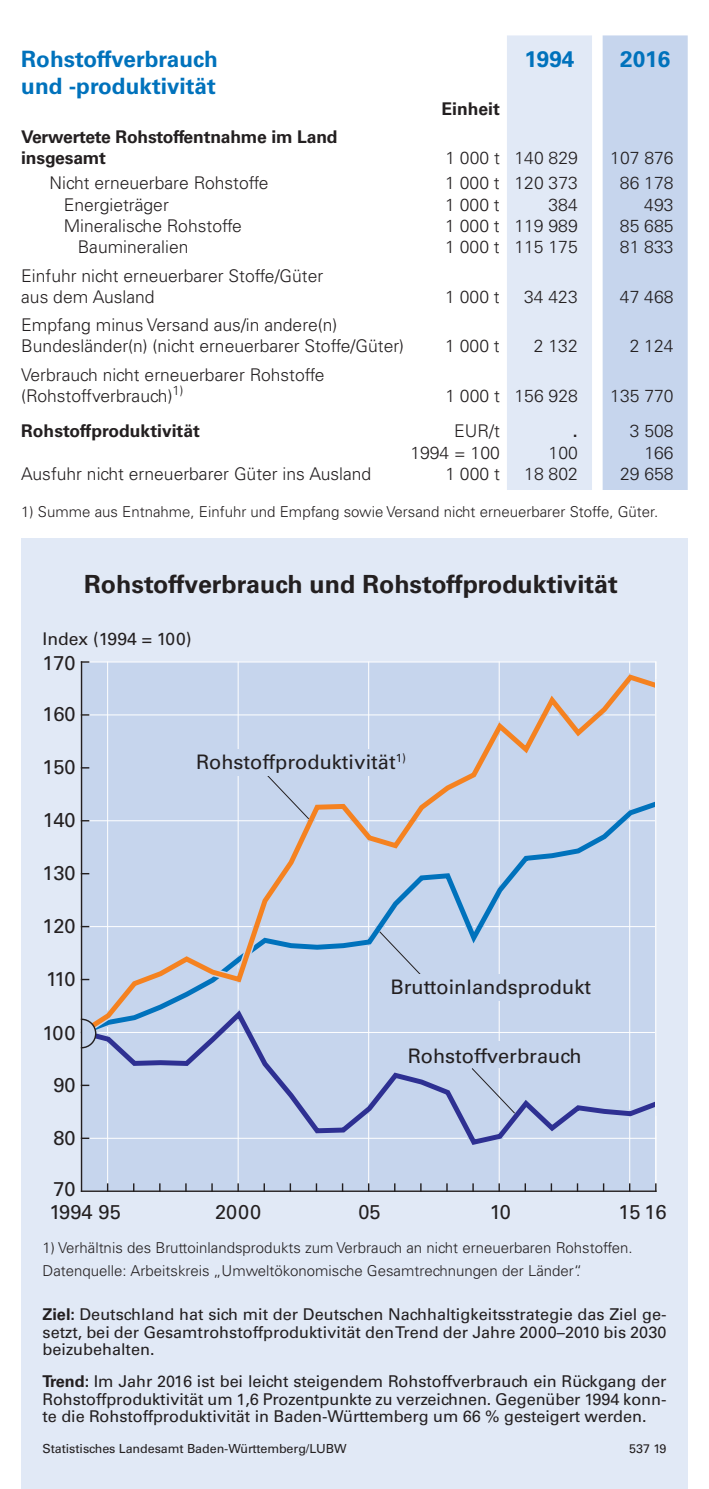
<style>
.page{position:relative;width:709px;height:1489px;background:#fff}
.page>*{position:absolute;margin:0;border:0;box-sizing:border-box;transform-origin:0 0}
.t1{font:700 25px "Univers";color:#231f20}
.t2{font:700 22.5px/27px "Univers";color:#0072bc}
.t3{font:20px "Univers";color:#231f20}
.t4{font:300 17.5px/21px "Univers";color:#231f20}
.t5{font:700 17.5px/21px "Univers";letter-spacing:-.01em;color:#231f20}
.t6{font:17.5px "Univers";color:#231f20}
.t7{font:16.25px/17.5px "Univers";letter-spacing:-.005em;color:#231f20;text-align:justify}
.t8{font:300 15px/23px "Univers";color:#231f20}
.t9{font:12.5px "Univers";letter-spacing:-.005em;color:#231f20}
.s1{font-weight:700}
</style>
<div class="page">
<div style="left:21px;top:539px;width:666px;height:949px;background:#e1e9f6"></div>
<div style="left:507px;top:35px;width:85px;height:455px;background:#e1e9f6"></div>
<div style="left:602px;top:35px;width:85px;height:455px;background:#c6d5ed"></div>
<div style="left:81px;top:662px;width:575px;height:529px;background:#c6d5ed"></div>
<hr style="left:107px;top:662px;width:1px;height:529px;background:#fff">
<hr style="left:238px;top:662px;width:1px;height:529px;background:#fff">
<hr style="left:368px;top:662px;width:1px;height:529px;background:#fff">
<hr style="left:499px;top:662px;width:1px;height:529px;background:#fff">
<hr style="left:629px;top:662px;width:1px;height:529px;background:#fff">
<hr style="left:81px;top:661px;width:575px;height:1px;background:#fff">
<svg style="left:80px;top:1043px;width:577px;height:104px"></svg>
<svg style="left:80px;top:671px;width:577px;height:368px"></svg>
<hr style="left:656px;top:679px;width:4px;height:436px;background:#e1e9f6">
<hr style="left:655px;top:662px;width:1px;height:529px;background:#fff">
<svg style="left:185px;top:1183px;width:2px;height:7px"></svg>
<svg style="left:211px;top:1183px;width:2px;height:7px"></svg>
<svg style="left:237px;top:1183px;width:2px;height:7px"></svg>
<svg style="left:263px;top:1183px;width:2px;height:7px"></svg>
<svg style="left:472px;top:1183px;width:2px;height:7px"></svg>
<svg style="left:498px;top:1183px;width:2px;height:7px"></svg>
<svg style="left:524px;top:1183px;width:2px;height:7px"></svg>
<svg style="left:550px;top:1183px;width:2px;height:7px"></svg>
<hr style="left:81px;top:1190px;width:575px;height:1px;background:#231f20">
<svg style="left:82px;top:978px;width:7px;height:2px"></svg>
<svg style="left:82px;top:925px;width:7px;height:2px"></svg>
<svg style="left:80px;top:1017px;width:17px;height:32px"></svg>
<hr style="left:81px;top:662px;width:1px;height:529px;background:#231f20">
<svg style="left:265px;top:775px;width:45px;height:44px"></svg>
<div style="left:194px;top:749px;width:204px;height:26px;background:#c6d5ed"></div>
<svg style="left:379px;top:930px;width:44px;height:47px"></svg>
<div style="left:389px;top:974px;width:205px;height:26px;background:#c6d5ed"></div>
<svg style="left:471px;top:1067px;width:44px;height:47px"></svg>
<div style="left:406px;top:1041px;width:179px;height:26px;background:#c6d5ed"></div>
<p class="t2" style="left:21px;top:45px;width:198px">Rohstoffverbrauch und -produktivität</p>
<p class="t2" style="left:524px;top:45px;width:52px">1994</p>
<p class="t2" style="left:620px;top:45px;width:52px">2016</p>
<p class="t5" style="left:441px;top:98px;width:60px">Einheit</p>
<p class="t5" style="left:21px;top:127px;width:318px">Verwertete Rohstoffentnahme im Land insgesamt</p>
<p class="t4" style="left:445px;top:148px;width:134px">1 000 t 140 829</p>
<p class="t4" style="left:610px;top:148px;width:65px">107 876</p>
<p class="t4" style="left:50px;top:172px;width:221px">Nicht erneuerbare Rohstoffe</p>
<p class="t4" style="left:445px;top:172px;width:134px">1 000 t 120 373</p>
<p class="t4" style="left:620px;top:172px;width:55px">86 178</p>
<p class="t4" style="left:64px;top:194px;width:107px">Energieträger</p>
<p class="t4" style="left:445px;top:194px;width:56px">1 000 t</p>
<p class="t4" style="left:548px;top:194px;width:31px">384</p>
<p class="t4" style="left:644px;top:194px;width:31px">493</p>
<p class="t4" style="left:64px;top:215px;width:180px">Mineralische Rohstoffe</p>
<p class="t4" style="left:445px;top:215px;width:134px">1 000 t 119 989</p>
<p class="t4" style="left:620px;top:215px;width:55px">85 685</p>
<p class="t4" style="left:78px;top:236px;width:112px">Baumineralien</p>
<p class="t4" style="left:445px;top:236px;width:134px">1 000 t 115 175</p>
<p class="t4" style="left:620px;top:236px;width:55px">81 833</p>
<p class="t4" style="left:21px;top:265px;width:303px">Einfuhr nicht erneuerbarer Stoffe/Güter aus dem Ausland</p>
<p class="t4" style="left:445px;top:286px;width:56px">1 000 t</p>
<p class="t4" style="left:524px;top:286px;width:55px">34 423</p>
<p class="t4" style="left:620px;top:286px;width:55px">47 468</p>
<p class="t4" style="left:21px;top:314px;width:384px">Empfang minus Versand aus/in andere(n)<br>Bundesländer(n) (nicht erneuerbarer Stoffe/Güter)</p>
<p class="t4" style="left:21px;top:364px;width:305px">Verbrauch nicht erneuerbarer Rohstoffe (Rohstoffverbrauch)<sup>1)</sup></p>
<p class="t4" style="left:445px;top:335px;width:56px">1 000 t</p>
<p class="t4" style="left:534px;top:335px;width:45px">2 132</p>
<p class="t4" style="left:629px;top:335px;width:45px">2 124</p>
<p class="t4" style="left:445px;top:385px;width:134px">1 000 t 156 928</p>
<p class="t4" style="left:610px;top:385px;width:65px">135 770</p>
<p class="t5" style="left:21px;top:421px;width:180px">Rohstoffproduktivität</p>
<p class="t4" style="left:454px;top:421px;width:47px">EUR/t</p>
<p class="t5" style="left:573px;top:421px;width:6px">.</p>
<p class="t4" style="left:629px;top:421px;width:45px">3 508</p>
<p class="t4" style="left:410px;top:442px;width:91px">1994 = 100</p>
<p class="t4" style="left:548px;top:442px;width:31px">100</p>
<p class="t4" style="left:644px;top:442px;width:31px">166</p>
<p class="t4" style="left:21px;top:463px;width:351px">Ausfuhr nicht erneuerbarer Güter ins Ausland</p>
<p class="t4" style="left:445px;top:463px;width:56px">1 000 t</p>
<p class="t4" style="left:524px;top:463px;width:55px">18 802</p>
<p class="t4" style="left:620px;top:463px;width:55px">29 658</p>
<p class="t8" style="left:21px;top:500px;width:638px">1) Summe aus Entnahme, Einfuhr und Empfang sowie Versand nicht erneuerbarer Stoffe, Güter.</p>
<h1 class="t1" style="left:84px;top:569px;width:535px">Rohstoffverbrauch und Rohstoffproduktivität</h1>
<p class="t6" style="left:43px;top:628px;width:150px">Index (1994 = 100)</p>
<p class="t3" style="left:43px;top:651px;width:35px">170</p>
<p class="t3" style="left:43px;top:702px;width:35px">160</p>
<p class="t3" style="left:43px;top:755px;width:35px">150</p>
<p class="t3" style="left:43px;top:808px;width:34px">140</p>
<p class="t3" style="left:43px;top:861px;width:35px">130</p>
<p class="t3" style="left:43px;top:914px;width:35px">120</p>
<p class="t3" style="left:46px;top:966px;width:31px">110</p>
<p class="t3" style="left:43px;top:1020px;width:35px">100</p>
<p class="t3" style="left:53px;top:1072px;width:24px">90</p>
<p class="t3" style="left:53px;top:1125px;width:24px">80</p>
<p class="t3" style="left:53px;top:1177px;width:24px">70</p>
<p class="t3" style="left:196px;top:750px;width:211px">Rohstoffproduktivität<sup>1)</sup></p>
<p class="t3" style="left:390px;top:975px;width:202px">Bruttoinlandsprodukt</p>
<p class="t3" style="left:408px;top:1043px;width:175px">Rohstoffverbrauch</p>
<p class="t3" style="left:49px;top:1199px;width:73px">1994 95</p>
<p class="t3" style="left:215px;top:1199px;width:48px">2000</p>
<p class="t3" style="left:358px;top:1199px;width:24px">05</p>
<p class="t3" style="left:490px;top:1199px;width:23px">10</p>
<p class="t3" style="left:618px;top:1199px;width:49px">15 16</p>
<p class="t8" style="left:43px;top:1236px;width:591px">1) Verhältnis des Bruttoinlandsprodukts zum Verbrauch an nicht erneuerbaren Rohstoffen.<br>Datenquelle: Arbeitskreis „Umweltökonomische Gesamtrechnungen der Länder“.</p>
<p class="t7" style="left:43px;top:1305px;width:625px"><span class="s1">Ziel:</span> Deutschland hat sich mit der Deutschen Nachhaltigkeitsstrategie das Ziel ge&shy;setzt, bei der Gesamtrohstoffproduktivität den Trend der Jahre 2000–2010 bis 2030 beizubehalten.</p>
<p class="t7" style="left:43px;top:1372px;width:625px"><span class="s1">Trend:</span> Im Jahr 2016 ist bei leicht steigendem Rohstoffverbrauch ein Rückgang der Rohstoffproduktivität um 1,6 Prozentpunkte zu verzeichnen. Gegenüber 1994 konn&shy;te die Rohstoffproduktivität in Baden-Württemberg um 66 % gesteigert werden.</p>
<p class="t9" style="left:43px;top:1440px;width:306px">Statistisches Landesamt Baden-Württemberg/LUBW</p>
<p class="t9" style="left:629px;top:1440px;width:39px">537 19</p>
</div>
